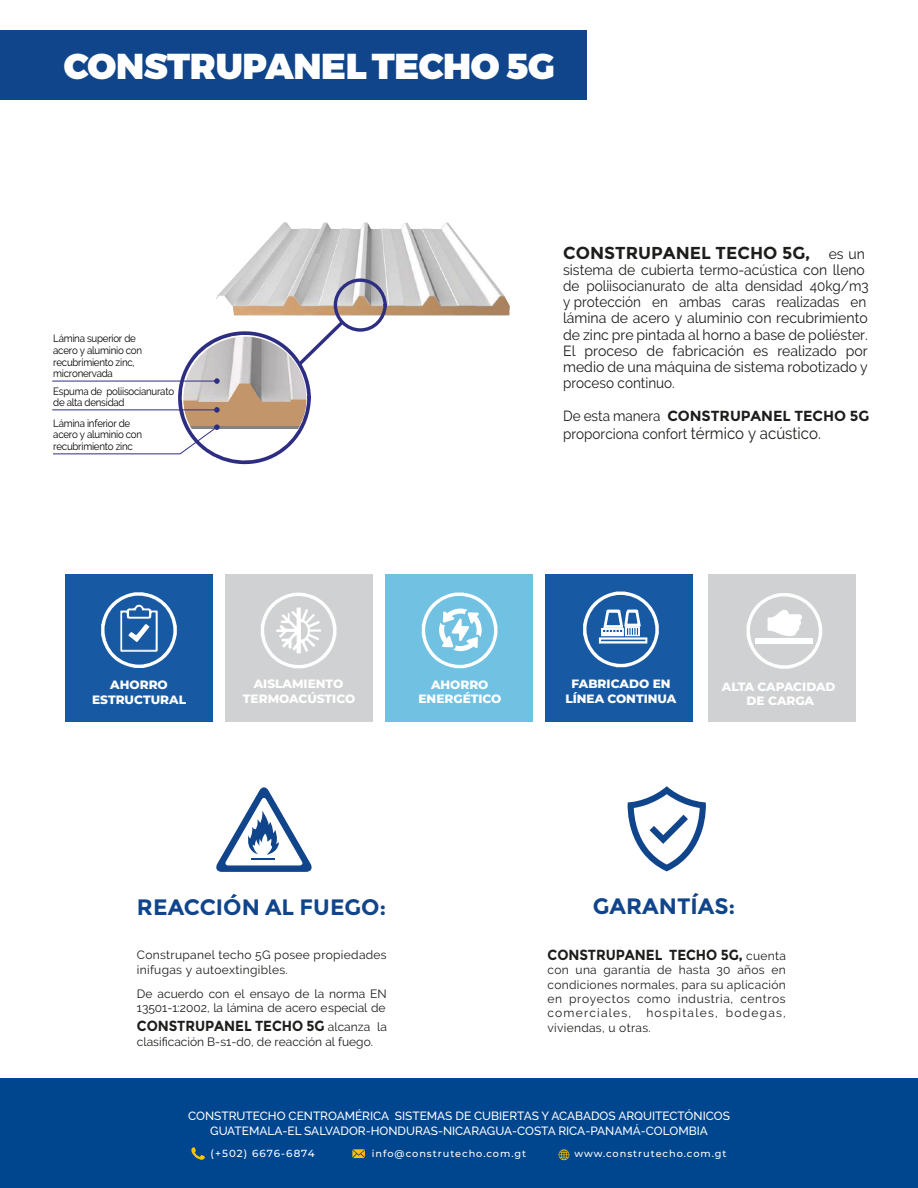
<style>
.page{position:relative;width:918px;height:1188px;background:#fff}
.page>*{position:absolute;margin:0;border:0;box-sizing:border-box;transform-origin:0 0}
.t1{font:900 36px "Montserrat";letter-spacing:-.01em;color:#fff}
.t2{font:700 22.35px "Montserrat";color:#10458b}
.t3{font:700 17.25px "Montserrat";color:#1d1d1b}
.t4{font:14.55px/16.2px "Raleway";color:#1d1d1b;scale:.95 1}
.t5{font:700 14.55px "Montserrat";letter-spacing:-.005em;color:#1d1d1b;scale:.93 1}
.t6{font:14.55px "Raleway";color:#1d1d1b;scale:.93 1}
.t7{font:700 14.55px "Montserrat";letter-spacing:-.005em;color:#1d1d1b}
.t8{font:800 12.15px/14.5px "Montserrat";color:#fff;text-align:center}
.t9{font:12px/14.4px "Raleway";letter-spacing:.025em;color:#1d1d1b}
.t10{font:12px/14.4px "Raleway";color:#1d1d1b}
.t11{font:12px/14.4px "Raleway";letter-spacing:.1em;color:#1d1d1b}
.t12{font:500 11.85px/14.9px "Raleway";color:#fff;text-align:center}
.t13{font:10.5px/11.7px "Raleway";letter-spacing:-.025em;color:#000;scale:.93 1}
.t14{font:500 10.35px "Montserrat";letter-spacing:.1em;color:#fff}
.t15{font:500 9.75px "Montserrat";letter-spacing:.1em;color:#fff}
.s1{font-family:"Raleway";font-weight:400;font-size:14.55px}
.s2{font-family:"Raleway";font-weight:400}
.s3{font-size:16.2px}
.s4{font-family:"Raleway";font-weight:400;font-size:12px}
</style>
<div class="page">
<div style="left:65px;top:574px;width:148px;height:148px;background:#175aa3"></div>
<div style="left:225px;top:574px;width:148px;height:148px;background:#d0d1d2"></div>
<div style="left:708px;top:574px;width:148px;height:148px;background:#d0d1d2"></div>
<div style="left:385px;top:574px;width:148px;height:148px;background:#70c1e2"></div>
<div style="left:545px;top:574px;width:148px;height:148px;background:#175aa3"></div>
<svg style="left:261px;top:593px;width:75px;height:75px"></svg>
<svg style="left:422px;top:593px;width:75px;height:75px"></svg>
<svg style="left:101px;top:592px;width:76px;height:76px"></svg>
<svg style="left:583px;top:591px;width:76px;height:76px"></svg>
<svg style="left:747px;top:593px;width:75px;height:76px"></svg>
<img style="left:234px;top:222px;width:276px;height:93px">
<svg style="left:52px;top:278px;width:335px;height:187px"></svg>
<div style="left:0;top:30px;width:586px;height:70px;background:#10458b"></div>
<svg style="left:216px;top:787px;width:96px;height:85px"></svg>
<svg style="left:627px;top:786px;width:79px;height:85px"></svg>
<div style="left:0;top:1078px;width:918px;height:110px;background:#00468f"></div>
<svg style="left:191px;top:1147px;width:14px;height:13px"></svg>
<svg style="left:352px;top:1149px;width:13px;height:9px"></svg>
<svg style="left:558px;top:1149px;width:11px;height:12px"></svg>
<h1 class="t1" style="left:64px;top:44px;width:492px">CONSTRUPANELTECHO 5G</h1>
<p class="t13" style="left:53px;top:333px;width:97px">Lámina superior de acero y aluminio con recubrimiento zinc, micronervada</p>
<p class="t13" style="left:53px;top:385px;width:131px">Espuma de poliisocianurato de alta densidad</p>
<p class="t13" style="left:53px;top:417px;width:97px">Lámina inferior de acero y aluminio con recubrimiento zinc</p>
<p class="t3" style="left:563px;top:242px;width:303px">CONSTRUPANEL TECHO 5G, <span class="s1">es un</span></p>
<p class="t4" style="left:563px;top:262px;width:323px">sistema de cubierta termo-acústica con lleno de poliisocianurato de alta densidad 40kg/m3 y protección en ambas caras realizadas en lámina de acero y aluminio con recubrimiento de zinc pre pintada al horno a base de poliéster.<br>El proceso de fabricación es realizado por medio de una máquina de sistema robotizado y proceso continuo.</p>
<p class="t7" style="left:563px;top:407px;width:308px"><span class="s2">De esta manera</span> CONSTRUPANEL TECHO 5G</p>
<p class="t6" style="left:563px;top:425px;width:279px">proporciona confort <span class="s3">térmico y acústico.</span></p>
<p class="t8" style="left:243px;top:676px;width:114px">AISLAMIENTO<br>TERMOACÚSTICO</p>
<p class="t8" style="left:419px;top:677px;width:84px">AHORRO<br>ENERGÉTICO</p>
<p class="t8" style="left:565px;top:676px;width:112px">FABRICADO EN<br>LÍNEA CONTINUA</p>
<p class="t8" style="left:92px;top:677px;width:95px">AHORRO<br>ESTRUCTURAL</p>
<p class="t8" style="left:722px;top:679px;width:115px">ALTA CAPACIDAD<br>DE CARGA</p>
<h2 class="t2" style="left:137px;top:893px;width:251px">REACCIÓN AL FUEGO:</h2>
<p class="t9" style="left:137px;top:948px;width:251px">Construpanel techo 5G posee propiedades inifugas y autoextingibles.</p>
<p class="t10" style="left:137px;top:987px;width:251px">De acuerdo con el ensayo de la norma EN<br>13501-1:2002, la lámina de acero especial de</p>
<p class="t5" style="left:137px;top:1017px;width:270px">CONSTRUPANEL TECHO 5G <span class="s4">alcanza la</span></p>
<p class="t10" style="left:137px;top:1034px;width:238px">clasificación B-s1-d0, de reacción al fuego.</p>
<h2 class="t2" style="left:593px;top:893px;width:144px">GARANTÍAS:</h2>
<p class="t5" style="left:548px;top:946px;width:258px">CONSTRUPANEL TECHO 5G, <span class="s4">cuenta</span></p>
<p class="t9" style="left:548px;top:963px;width:240px;text-align:justify">con una garantía de hasta 30 años en condiciones normales, para su aplicación en proyectos como industria, centros comerciales,</p>
<p class="t11" style="left:548px;top:1006px;width:240px;text-indent:99px">hospitales, bodegas, viviendas, u otras.</p>
<p class="t12" style="left:188px;top:1108px;width:543px">CONSTRUTECHO CENTROAMÉRICA SISTEMAS DE CUBIERTAS Y ACABADOS ARQUITECTÓNICOS<br>GUATEMALA-EL SALVADOR-HONDURAS-NICARAGUA-COSTA RICA-PANAMÁ-COLOMBIA</p>
<p class="t14" style="left:211px;top:1146px;width:106px">(+502) 6676-6874</p>
<p class="t15" style="left:372px;top:1147px;width:156px">info@construtecho.com.gt</p>
<p class="t15" style="left:574px;top:1147px;width:154px">www.construtecho.com.gt</p>
</div>
